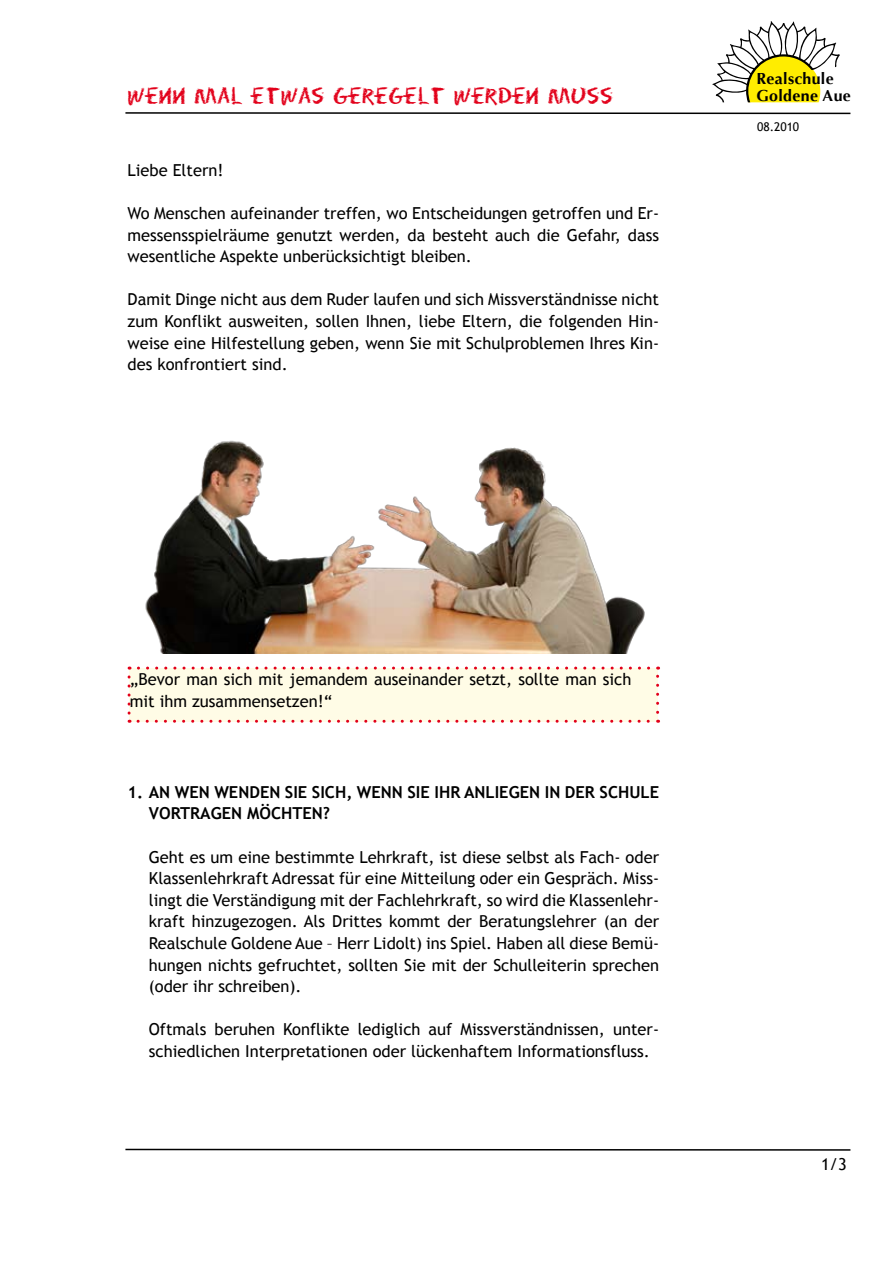
<style>
.page{position:relative;width:893px;height:1263px;background:#fff}
.page>*{position:absolute;margin:0;border:0;box-sizing:border-box;transform-origin:0 0}
.t1{font:21px "Eraser Dust";color:#e2001a}
.t2{font:16.5px/21.6px "Trebuchet MS";color:#000;text-align:justify}
.t3{font:700 16.5px/21.6px "Trebuchet MS";color:#000}
.t4{font:700 15.9px/17.1px "Optima";letter-spacing:.02em;color:#000}
.t5{font:12px "Trebuchet MS";color:#000}
</style>
<div class="page">
<svg style="left:125px;top:21px;width:726px;height:94px"></svg>
<svg style="left:125px;top:1148px;width:726px;height:3px"></svg>
<img style="left:145px;top:440px;width:500px;height:213px">
<div style="left:129px;top:668px;width:529px;height:53px;background:#fffce6"></div>
<svg style="left:128px;top:677px;width:3px;height:46px"></svg>
<svg style="left:138px;top:720px;width:521px;height:3px"></svg>
<svg style="left:656px;top:666px;width:3px;height:46px"></svg>
<svg style="left:129px;top:666px;width:520px;height:3px"></svg>
<p class="t1" style="left:128px;top:84px;width:487px">WENN MAL ETWAS GEREGELT WERDEN MUSS</p>
<p class="t2" style="left:128px;top:159px;width:97px">Liebe Eltern!</p>
<p class="t2" style="left:128px;top:203px;width:533px">Wo Menschen aufeinander treffen, wo Entscheidungen getroffen und Er&shy;messensspielräume genutzt werden, da besteht auch die Gefahr, dass wesentliche Aspekte unberücksichtigt bleiben.</p>
<p class="t2" style="left:128px;top:289px;width:533px">Damit Dinge nicht aus dem Ruder laufen und sich Missverständnisse nicht zum Konflikt ausweiten, sollen Ihnen, liebe Eltern, die folgenden Hin&shy;weise eine Hilfestellung geben, wenn Sie mit Schulproblemen Ihres Kin&shy;des konfrontiert sind.</p>
<p class="t4" style="left:757px;top:70px;width:96px">Realschule<br>Goldene Aue</p>
<p class="t5" style="left:757px;top:119px;width:44px">08.2010</p>
<p class="t2" style="left:130px;top:669px;width:503px">„Bevor man sich mit jemandem auseinander setzt, sollte man sich mit ihm zusammensetzen!“</p>
<p class="t3" style="left:149px;top:781px;width:512px;text-indent:-21px">1. AN WEN WENDEN SIE SICH, WENN SIE IHR ANLIEGEN IN DER SCHULE<br>VORTRAGEN MÖCHTEN?</p>
<p class="t2" style="left:149px;top:846px;width:512px">Geht es um eine bestimmte Lehrkraft, ist diese selbst als Fach- oder Klassenlehrkraft Adressat für eine Mitteilung oder ein Gespräch. Miss&shy;lingt die Verständigung mit der Fachlehrkraft, so wird die Klassenlehr&shy;kraft hinzugezogen. Als Drittes kommt der Beratungslehrer (an der Realschule Goldene Aue – Herr Lidolt) ins Spiel. Haben all diese Bemü&shy;hungen nichts gefruchtet, sollten Sie mit der Schulleiterin sprechen (oder ihr schreiben).</p>
<p class="t2" style="left:149px;top:1019px;width:512px">Oftmals beruhen Konflikte lediglich auf Missverständnissen, unter&shy;schiedlichen Interpretationen oder lückenhaftem Informationsfluss.</p>
<p class="t2" style="left:821px;top:1154px;width:27px">1/3</p>
</div>
